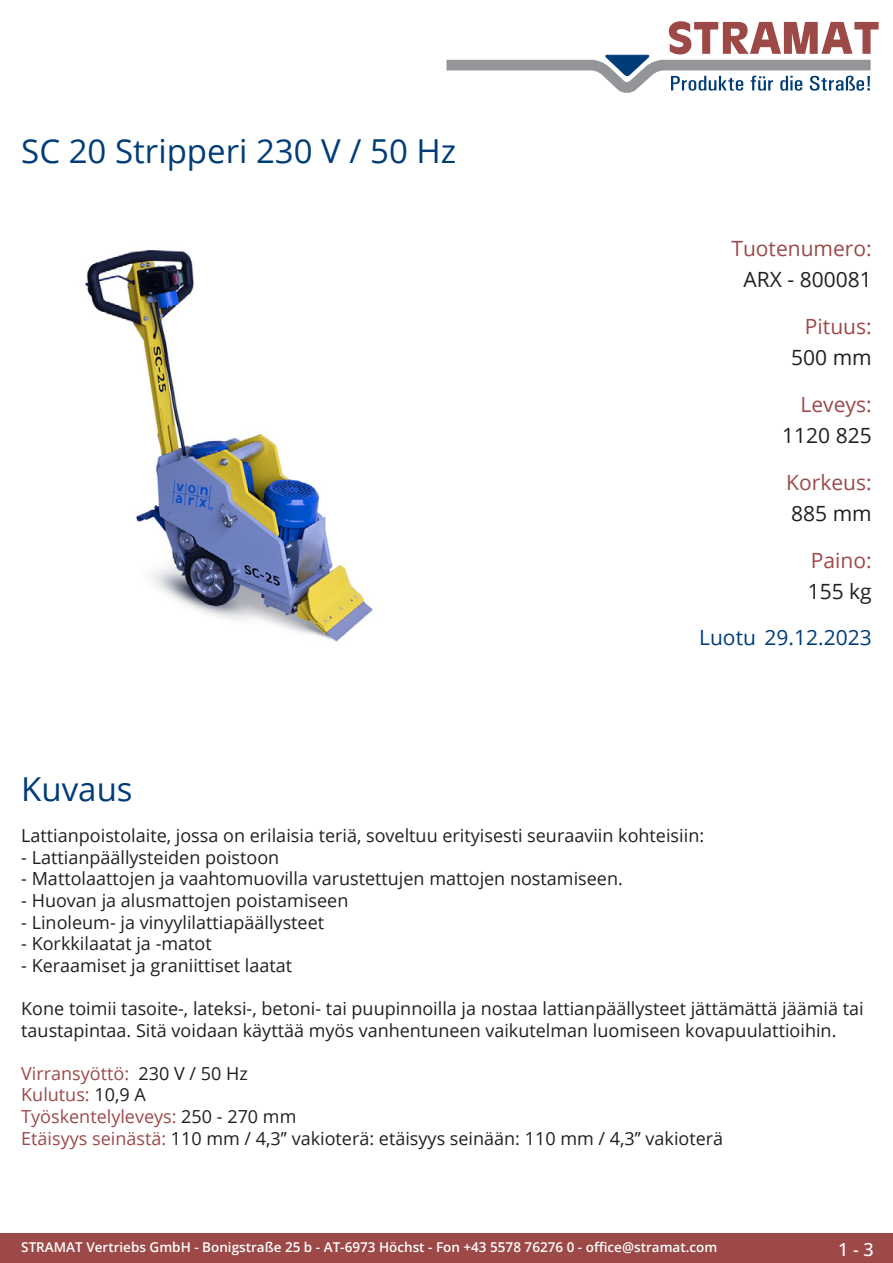
<style>
.page{position:relative;width:893px;height:1263px;background:#fff}
.page>*{position:absolute;margin:0;border:0;box-sizing:border-box;transform-origin:0 0}
.Produkttitel{font:33px "Open Sans";color:#003d78}
.TechDaten_Überschrif{font:21px "Open Sans";color:#9c4948}
.TechDaten_Inhalt{font:21px "Open Sans";color:#231f20}
.Erstellungsdatum{font:21px "Open Sans";color:#003d78}
.Beschreibung_Text{font:18px/21.6px "Open Sans";color:#231f20}
.t1{font:500 18px "Open Sans";color:#fff}
.t2{font:600 13.5px "Open Sans";color:#fff}
.s1{color:#9c4948}
</style>
<div class="page">
<div style="left:0;top:1233px;width:893px;height:30px;background:#9c4948"></div>
<svg style="left:446px;top:21px;width:433px;height:72px"></svg>
<img style="left:85px;top:250px;width:288px;height:392px">
<p class="Produkttitel" style="left:21px;top:128px;width:437px">SC 20 Stripperi 230 V / 50 Hz</p>
<p class="TechDaten_Überschrif" style="left:731px;top:234px;width:142px">Tuotenumero:</p>
<p class="TechDaten_Inhalt" style="left:744px;top:265px;width:130px">ARX - 800081</p>
<p class="TechDaten_Überschrif" style="left:805px;top:312px;width:68px">Pituus:</p>
<p class="TechDaten_Inhalt" style="left:791px;top:343px;width:82px">500 mm</p>
<p class="TechDaten_Überschrif" style="left:800px;top:390px;width:73px">Leveys:</p>
<p class="TechDaten_Inhalt" style="left:782px;top:421px;width:91px">1120 825</p>
<p class="TechDaten_Überschrif" style="left:786px;top:468px;width:87px">Korkeus:</p>
<p class="TechDaten_Inhalt" style="left:791px;top:499px;width:82px">885 mm</p>
<p class="TechDaten_Überschrif" style="left:811px;top:546px;width:62px">Paino:</p>
<p class="TechDaten_Inhalt" style="left:808px;top:577px;width:66px">155 kg</p>
<p class="Erstellungsdatum" style="left:699px;top:623px;width:174px">Luotu 29.12.2023</p>
<p class="Produkttitel" style="left:21px;top:766px;width:113px">Kuvaus</p>
<p class="Beschreibung_Text" style="left:21px;top:824px;width:684px">Lattianpoistolaite, jossa on erilaisia teriä, soveltuu erityisesti seuraaviin kohteisiin:</p>
<p class="Beschreibung_Text" style="left:21px;top:846px;width:260px">- Lattianpäällysteiden poistoon</p>
<p class="Beschreibung_Text" style="left:21px;top:867px;width:603px">- Mattolaattojen ja vaahtomuovilla varustettujen mattojen nostamiseen.</p>
<p class="Beschreibung_Text" style="left:21px;top:889px;width:329px">- Huovan ja alusmattojen poistamiseen</p>
<p class="Beschreibung_Text" style="left:21px;top:911px;width:304px">- Linoleum- ja vinyylilattiapäällysteet</p>
<p class="Beschreibung_Text" style="left:21px;top:932px;width:192px">- Korkkilaatat ja -matot</p>
<p class="Beschreibung_Text" style="left:21px;top:954px;width:272px">- Keraamiset ja graniittiset laatat</p>
<p class="Beschreibung_Text" style="left:21px;top:997px;width:844px">Kone toimii tasoite-, lateksi-, betoni- tai puupinnoilla ja nostaa lattianpäällysteet jättämättä jäämiä tai taustapintaa. Sitä voidaan käyttää myös vanhentuneen vaikutelman luomiseen kovapuulattioihin.</p>
<p class="Beschreibung_Text" style="left:21px;top:1062px;width:703px"><span class="s1">Virransyöttö:</span> 230 V / 50 Hz<br><span class="s1">Kulutus:</span> 10,9 A<br><span class="s1">Työskentelyleveys:</span> 250 - 270 mm<br><span class="s1">Etäisyys seinästä:</span> 110 mm / 4,3’’ vakioterä: etäisyys seinään: 110 mm / 4,3’’ vakioterä</p>
<p class="t2" style="left:21px;top:1238px;width:698px">STRAMAT Vertriebs GmbH - Bonigstraße 25 b - AT-6973 Höchst - Fon +43 5578 76276 0 - office@stramat.com</p>
<p class="t1" style="left:838px;top:1237px;width:37px">1 - 3</p>
</div>
